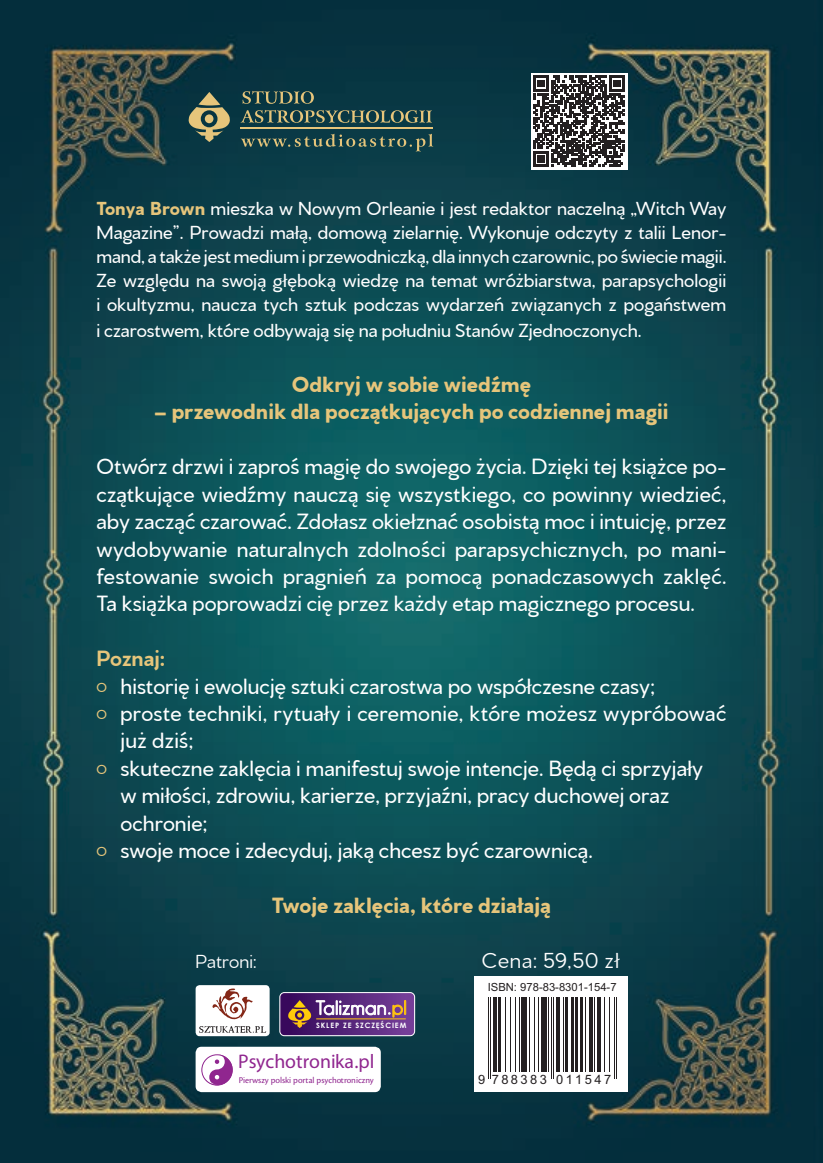
<style>
.page{position:relative;width:823px;height:1163px;background:#fff}
.page>*{position:absolute;margin:0;border:0;box-sizing:border-box;transform-origin:0 0}
.t1{font:500 23.4px/27.4px "Venti CF";letter-spacing:.005em;color:#fff;text-align:justify}
.t2{font:800 23.4px "Venti CF";color:#e6c57b}
.t3{font:700 23.4px "Venti CF";color:#e6c57b}
.t4{font:23px "Venti CF";letter-spacing:.035em;color:#fff}
.t5{font:500 20px/24px "Venti CF";color:#fff;text-align:justify}
.t6{font:20px "Venti CF";letter-spacing:.005em;color:#fff}
.t7{font:19.8px "Myriad Pro";color:#90268f}
.t8{font:12.8px "Arial";letter-spacing:.19em;color:#231f20}
.t9{font:11.2px "Arial";color:#231f20}
.t10{font:9.2px "Cronos Pro";color:#90268f}
.t11{font:700 7.4px "Century Gothic";letter-spacing:.12em;color:#fff}
.s1{font-weight:800;color:#e6c57b}
.s2{font-size:14px;color:#e6c57b}
</style>
<div class="page">
<img style="left:0;top:0;width:822px;height:1162px">
<div style="left:473px;top:976px;width:154px;height:115px;background:#fff"></div>
<hr style="left:487px;top:996px;width:1px;height:82px;background:#231f20">
<hr style="left:490px;top:996px;width:1px;height:82px;background:#231f20">
<hr style="left:493px;top:996px;width:3px;height:75px;background:#231f20">
<hr style="left:498px;top:996px;width:2px;height:75px;background:#231f20">
<hr style="left:505px;top:996px;width:1px;height:75px;background:#231f20">
<hr style="left:509px;top:996px;width:1px;height:75px;background:#231f20">
<hr style="left:514px;top:996px;width:1px;height:75px;background:#231f20">
<hr style="left:519px;top:996px;width:1px;height:75px;background:#231f20">
<div style="left:521px;top:996px;width:5px;height:75px;background:#231f20"></div>
<hr style="left:528px;top:996px;width:1px;height:75px;background:#231f20">
<hr style="left:534px;top:996px;width:1px;height:75px;background:#231f20">
<hr style="left:538px;top:996px;width:1px;height:75px;background:#231f20">
<div style="left:540px;top:996px;width:5px;height:75px;background:#231f20"></div>
<hr style="left:547px;top:996px;width:1px;height:75px;background:#231f20">
<hr style="left:550px;top:996px;width:1px;height:82px;background:#231f20">
<hr style="left:553px;top:996px;width:1px;height:82px;background:#231f20">
<svg style="left:556px;top:997px;width:3px;height:74px"></svg>
<hr style="left:562px;top:996px;width:1px;height:75px;background:#231f20">
<hr style="left:565px;top:996px;width:2px;height:75px;background:#231f20">
<hr style="left:571px;top:996px;width:2px;height:75px;background:#231f20">
<hr style="left:575px;top:996px;width:2px;height:75px;background:#231f20">
<hr style="left:580px;top:996px;width:2px;height:75px;background:#231f20">
<hr style="left:584px;top:996px;width:1px;height:75px;background:#231f20">
<svg style="left:589px;top:997px;width:3px;height:74px"></svg>
<hr style="left:594px;top:996px;width:1px;height:75px;background:#231f20">
<svg style="left:597px;top:997px;width:3px;height:74px"></svg>
<hr style="left:603px;top:996px;width:1px;height:75px;background:#231f20">
<hr style="left:609px;top:996px;width:1px;height:75px;background:#231f20">
<hr style="left:613px;top:996px;width:1px;height:82px;background:#231f20">
<hr style="left:616px;top:996px;width:1px;height:82px;background:#231f20">
<div style="left:279px;top:991px;width:136px;height:44px;border:1px solid #fff;border-radius:4px"></div>
<svg style="left:280px;top:992px;width:134px;height:43px;background:#74477e"></svg>
<div style="left:195px;top:1046px;width:185px;height:45px;background:#fff;border-radius:6px"></div>
<svg style="left:201px;top:1054px;width:32px;height:31px"></svg>
<div style="left:195px;top:984px;width:74px;height:51px;background:#fff;border-radius:4px"></div>
<svg style="left:212px;top:988px;width:40px;height:31px"></svg>
<svg style="left:199px;top:1026px;width:67px;height:6px"></svg>
<hr style="left:240px;top:127px;width:192px;height:2px;background:#e6c57b">
<svg style="left:242px;top:91px;width:72px;height:13px"></svg>
<svg style="left:240px;top:110px;width:191px;height:13px;background:#4d6355"></svg>
<svg style="left:241px;top:134px;width:192px;height:17px;background:#2e514f"></svg>
<svg style="left:188px;top:92px;width:42px;height:50px;background:#667259"></svg>
<div style="left:530px;top:73px;width:97px;height:96px;background:#fff"></div>
<svg style="left:533px;top:75px;width:91px;height:92px"></svg>
<p class="t5" style="left:96px;top:196px;width:631px"><span class="s1">Tonya Brown</span> mieszka w Nowym Orleanie i jest redaktor naczelną „Witch Way Magazine”. Prowadzi małą, domową zielarnię. Wykonuje odczyty z talii Lenor&shy;mand, a także jest medium i przewodniczką, dla innych czarownic, po świecie magii.<br>Ze względu na swoją głęboką wiedzę na temat wróżbiarstwa, parapsychologii i okultyzmu, naucza tych sztuk podczas wydarzeń związanych z pogaństwem</p>
<p class="t5" style="left:96px;top:319px;width:546px">i czarostwem, które odbywają się na południu Stanów Zjednoczonych.</p>
<p class="t2" style="left:291px;top:369px;width:241px">Odkryj w sobie wiedźmę</p>
<p class="t2" style="left:154px;top:397px;width:515px">– przewodnik dla początkujących po codziennej magii</p>
<p class="t1" style="left:96px;top:453px;width:631px">Otwórz drzwi i zaproś magię do swojego życia. Dzięki tej książce po&shy;czątkujące wiedźmy nauczą się wszystkiego, co powinny wiedzieć, aby zacząć czarować. Zdołasz okiełznać osobistą moc i intuicję, przez wydobywanie naturalnych zdolności parapsychicznych, po mani&shy;festowanie swoich pragnień za pomocą ponadczasowych zaklęć.<br>Ta książka poprowadzi cię przez każdy etap magicznego procesu.</p>
<p class="t3" style="left:96px;top:643px;width:70px">Poznaj:</p>
<p class="t1" style="left:96px;top:672px;width:559px"><span class="s2">O</span> historię i ewolucję sztuki czarostwa po współczesne czasy;</p>
<p class="t1" style="left:96px;top:700px;width:631px"><span class="s2">O</span> proste techniki, rytuały i ceremonie, które możesz wypróbować</p>
<p class="t1" style="left:120px;top:727px;width:74px">już dziś;</p>
<p class="t1" style="left:96px;top:754px;width:608px"><span class="s2">O</span> skuteczne zaklęcia i manifestuj swoje intencje. Będą ci sprzyjały</p>
<p class="t1" style="left:120px;top:782px;width:550px">w miłości, zdrowiu, karierze, przyjaźni, pracy duchowej oraz</p>
<p class="t1" style="left:120px;top:809px;width:88px">ochronie;</p>
<p class="t1" style="left:96px;top:837px;width:497px"><span class="s2">O</span> swoje moce i zdecyduj, jaką chcesz być czarownicą.</p>
<p class="t2" style="left:272px;top:890px;width:280px">Twoje zaklęcia, które działają</p>
<p class="t6" style="left:195px;top:949px;width:62px">Patroni:</p>
<p class="t11" style="left:316px;top:1019px;width:92px">SKLEP ZE SZCZĘŚCIEM</p>
<p class="t7" style="left:238px;top:1048px;width:137px">Psychotronika.pl</p>
<p class="t10" style="left:239px;top:1074px;width:136px">Pierwszy polski portal psychotroniczny</p>
<p class="t4" style="left:481px;top:946px;width:139px">Cena: 59,50 zł</p>
<p class="t9" style="left:487px;top:979px;width:130px">ISBN: 978-83-8301-154-7</p>
<p class="t8" style="left:478px;top:1070px;width:134px">9 788383 011547</p>
</div>
